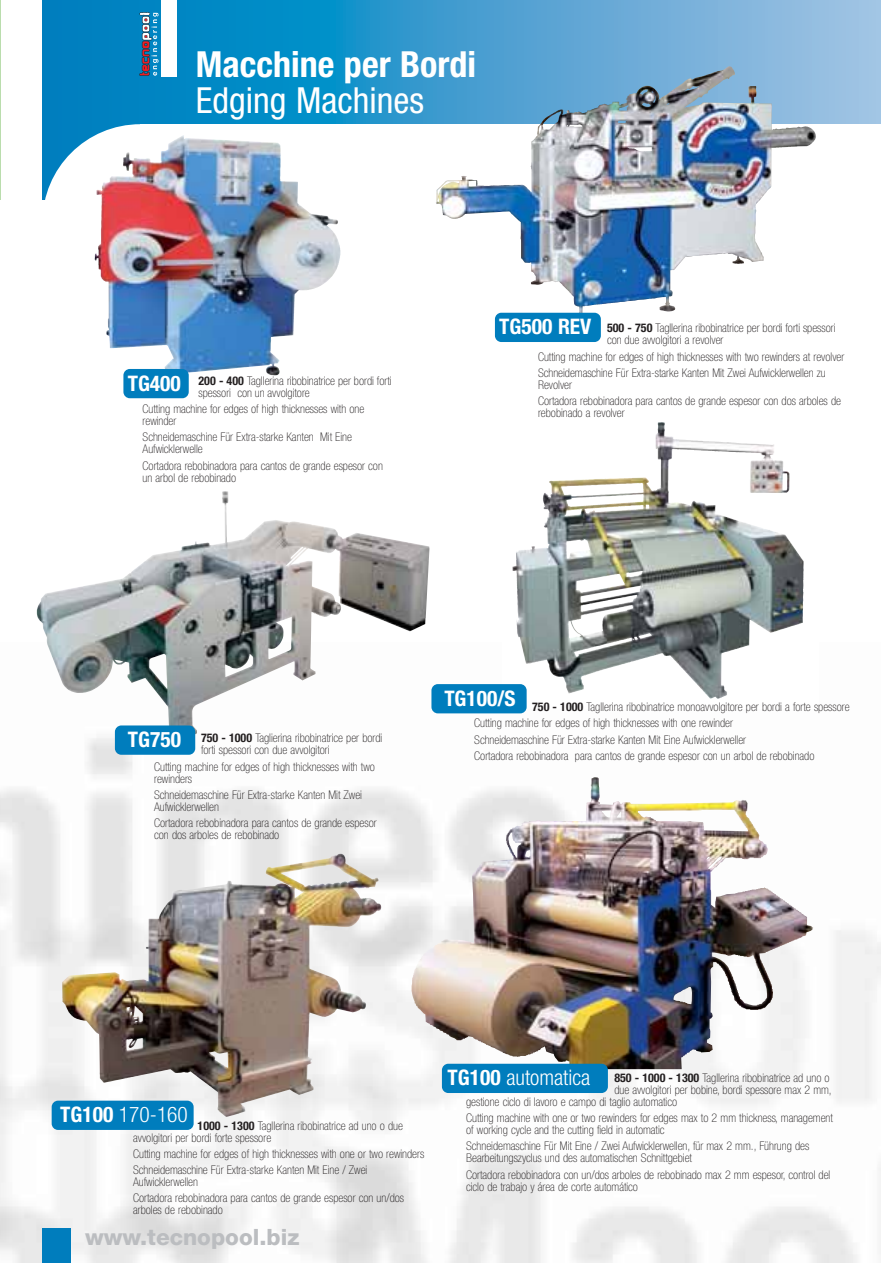
<style>
.page{position:relative;width:881px;height:1263px;background:#fff}
.page>*{position:absolute;margin:0;border:0;box-sizing:border-box;transform-origin:0 0}
.t1{font:700 condensed 36px "Helvetica Neue";color:#fff}
.t2{font:condensed 36px "Helvetica Neue";color:#fff}
.t3{font:800 22.5px "Helvetica Neue";color:#bbbdc0}
.t4{font:300 condensed 21.45px "Helvetica Neue";color:#fff}
.t5{font:700 condensed 21.45px "Helvetica Neue";color:#fff}
.t6{font:100 condensed 12px/12px "Helvetica Neue";color:#231f20}
.s1{font-weight:700}
</style>
<div class="page">
<img style="left:0;top:708px;width:880px;height:555px">
<hr style="left:0;top:0;width:1px;height:200px;background:#baddad">
<hr style="left:0;top:124px;width:1px;height:196px;background:#fff">
<svg style="left:43px;top:0;width:837px;height:200px;background:#409ccd"></svg>
<img style="left:42px;top:124px;width:196px;height:196px;border-radius:50%">
<img style="left:140px;top:124px;width:740px;height:196px">
<div style="left:161px;top:0;width:15px;height:76px;background:#fff"></div>
<img style="left:36px;top:491px;width:393px;height:253px">
<div style="left:115px;top:725px;width:80px;height:30px;background:#007dbd;border-radius:6px"></div>
<img style="left:184px;top:135px;width:154px;height:89px">
<img style="left:352px;top:882px;width:29px;height:29px">
<img style="left:435px;top:86px;width:226px;height:117px">
<svg style="left:139px;top:12px;width:19px;height:64px"></svg>
<div style="left:43px;top:1228px;width:28px;height:35px;background:#007dbd"></div>
<svg style="left:512px;top:422px;width:292px;height:286px"></svg>
<img style="left:664px;top:423px;width:125px;height:96px">
<div style="left:431px;top:684px;width:95px;height:29px;background:#007dbd;border-radius:6px"></div>
<div style="left:123px;top:369px;width:66px;height:29px;background:#007dbd;border-radius:6px"></div>
<div style="left:52px;top:1101px;width:141px;height:29px;background:#007dbd;border-radius:6px"></div>
<div style="left:494px;top:313px;width:106px;height:29px;background:#007dbd;border-radius:6px"></div>
<img style="left:598px;top:800px;width:177px;height:108px">
<div style="left:442px;top:1064px;width:165px;height:29px;background:#007dbd;border-radius:6px"></div>
<h1 class="t1" style="left:196px;top:51px;width:282px">Macchine per Bordi</h1>
<h1 class="t2" style="left:196px;top:87px;width:230px">Edging Machines</h1>
<h3 class="t5" style="left:128px;top:375px;width:55px">TG400</h3>
<p class="t6" style="left:198px;top:376px;width:194px"><span class="s1">200 - 400</span> TaglIerina ribobinatrice per bordi forti spessori con un avvolgitore</p>
<p class="t6" style="left:142px;top:404px;width:223px">Cutting machine for edges of high thicknesses with one rewinder</p>
<p class="t6" style="left:142px;top:432px;width:211px">Schneidemaschine Für Extra-starke Kanten Mit Eine<br>Aufwicklerwelle</p>
<p class="t6" style="left:142px;top:460px;width:242px">Cortadora rebobinadora para cantos de grande espesor con un arbol de rebobinado</p>
<h3 class="t5" style="left:499px;top:319px;width:94px">TG500 REV</h3>
<p class="t6" style="left:607px;top:323px;width:230px"><span class="s1">500 - 750</span> TaglIerina ribobinatrice per bordi forti spessori con due avvolgitori a revolver</p>
<p class="t6" style="left:538px;top:349px;width:308px;line-height:16.2px">Cutting machine for edges of high thicknesses with two rewinders at revolver<br>Schneidemaschine Für Extra-starke Kanten Mit Zwei Aufwicklerwellen zu</p>
<p class="t6" style="left:538px;top:377px;width:304px;line-height:16.2px">Revolver<br>Cortadora rebobinadora para cantos de grande espesor con dos arboles de</p>
<p class="t6" style="left:538px;top:408px;width:88px">rebobinado a revolver</p>
<h3 class="t5" style="left:128px;top:732px;width:55px">TG750</h3>
<p class="t6" style="left:201px;top:733px;width:183px"><span class="s1">750 - 1000</span> Taglierina ribobinatrice per bordi forti spessori con due avvolgitori</p>
<p class="t6" style="left:154px;top:761px;width:222px">Cutting machine for edges of high thicknesses with two rewinders</p>
<p class="t6" style="left:154px;top:789px;width:209px">Schneidemaschine Für Extra-starke Kanten Mit Zwei<br>Aufwicklerwellen</p>
<p class="t6" style="left:154px;top:818px;width:224px">Cortadora rebobinadora para cantos de grande espesor con dos arboles de rebobinado</p>
<h3 class="t5" style="left:444px;top:690px;width:73px">TG100/S</h3>
<p class="t6" style="left:474px;top:700px;width:376px;line-height:16.2px;text-indent:58px"><span class="s1">750 - 1000</span> TaglIerina ribobinatrice monoavvolgitore per bordi a forte spessore Cutting machine for edges of high thicknesses with one rewinder<br>Schneidemaschine Für Extra-starke Kanten Mit Eine Aufwicklerweller<br>Cortadora rebobinadora para cantos de grande espesor con un arbol de rebobinado</p>
<h3 class="t4" style="left:60px;top:1107px;width:129px"><span class="s1">TG100</span> 170-160</h3>
<p class="t6" style="left:133px;top:1120px;width:271px;text-indent:64px"><span class="s1">1000 - 1300</span> TaglIerina ribobinatrice ad uno o due avvolgitori per bordi forte spessore</p>
<p class="t6" style="left:133px;top:1146px;width:292px;line-height:16.2px">Cutting machine for edges of high thicknesses with one or two rewinders<br>Schneidemaschine Für Extra-starke Kanten Mit Eine / Zwei</p>
<p class="t6" style="left:133px;top:1175px;width:272px;line-height:16.2px">Aufwicklerwellen<br>Cortadora rebobinadora para cantos de grande espesor con un/dos</p>
<p class="t6" style="left:133px;top:1205px;width:91px">arboles de rebobinado</p>
<h2 class="t3" style="left:85px;top:1229px;width:216px">www.tecnopool.biz</h2>
<h3 class="t4" style="left:447px;top:1070px;width:144px"><span class="s1">TG100</span> automatica</h3>
<p class="t6" style="left:614px;top:1072px;width:217px"><span class="s1">850 - 1000 - 1300</span> TaglIerina ribobinatrice ad uno o</p>
<p class="t6" style="left:614px;top:1084px;width:219px">due avvolgitori per bobine, bordi spessore max 2 mm,</p>
<p class="t6" style="left:466px;top:1096px;width:212px">gestione ciclo di lavoro e campo di taglio automatico</p>
<p class="t6" style="left:466px;top:1113px;width:368px">Cutting machine with one or two rewinders for edges max to 2 mm thickness, management of working cycle and the cutting field in automatic</p>
<p class="t6" style="left:466px;top:1141px;width:344px">Schneidemaschine Für Mit Eine / Zwei Aufwicklerwellen, für max 2 mm., Führung des<br>Bearbeitungszyclus und des automatischen Schnittgebiet</p>
<p class="t6" style="left:466px;top:1169px;width:365px">Cortadora rebobinadora con un/dos arboles de rebobinado max 2 mm espesor, control del ciclo de trabajo y área de corte automático</p>
</div>
